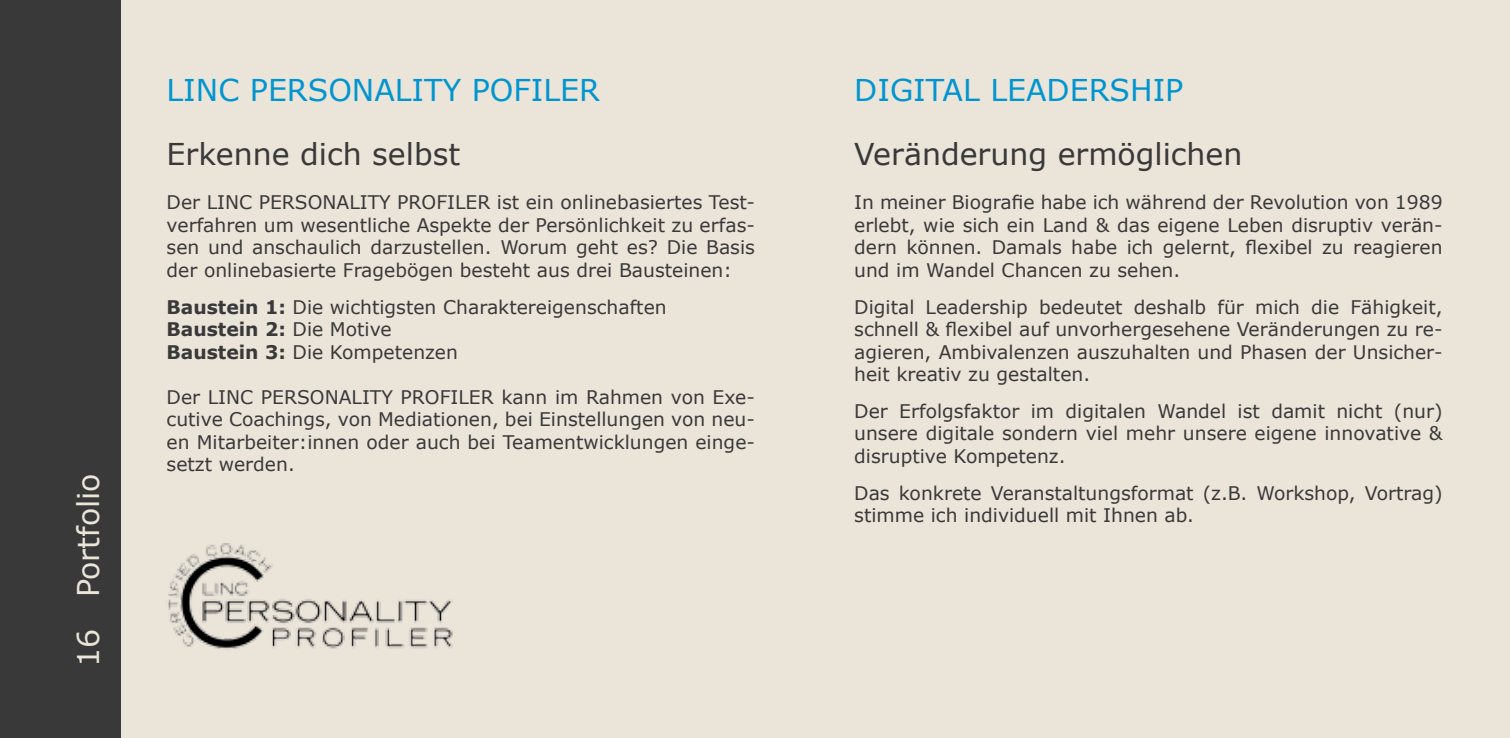
<style>
.page{position:relative;width:1510px;height:738px;background:#fff}
.page>*{position:absolute;margin:0;border:0;box-sizing:border-box;transform-origin:0 0}
.t1{font:30px "Verdana";color:#0095d0}
.t2{font:30px "Verdana";color:#393939}
.t3{font:30px "Verdana";color:#eae4d9}
.t4{font:18.75px/22.5px "Verdana";color:#393939;text-align:justify}
.s1{font-weight:700}
</style>
<div class="page">
<div style="left:0;top:0;width:1509px;height:737px;background:#eae4d9"></div>
<div style="left:0;top:0;width:120px;height:737px;background:#393939"></div>
<img style="left:168px;top:543px;width:285px;height:106px">
<h1 class="t3" style="left:69px;top:666px;width:195px;rotate:-90deg">16 Portfolio</h1>
<h1 class="t1" style="left:167px;top:71px;width:206px">LINC PERSONAL</h1>
<h1 class="t1" style="left:412px;top:71px;width:190px">ITY POFILE R</h1>
<h1 class="t2" style="left:167px;top:135px;width:295px">Erkenne dich selbst</h1>
<p class="t4" style="left:167px;top:191px;width:169px">Der LINC PERSONAL</p>
<p class="t4" style="left:167px;top:191px;width:590px;text-indent:193px">ITY PROFILER ist ein onlinebasiertes Test&shy;verfahren um wesentliche Aspekte der Persönlichkeit zu erfas&shy;sen und anschaulich darzustellen. Worum geht es? Die Basis der onlinebasierte Fragebögen besteht aus drei Bausteinen:</p>
<p class="t4" style="left:167px;top:295px;width:501px;text-align:left"><span class="s1">Baustein 1:</span> Die wichtigsten Charaktereigenschaften<br><span class="s1">Baustein 2:</span> Die Motive<br><span class="s1">Baustein 3:</span> Die Kompetenzen</p>
<p class="t4" style="left:167px;top:385px;width:590px">Der LINC PERSONALITY PROFILER kann im Rahmen von Exe&shy;cutive Coachings, von Mediationen, bei Einstellungen von neu&shy;en Mitarbeiter:innen oder auch bei Teamentwicklungen einge&shy;setzt werden.</p>
<h1 class="t1" style="left:854px;top:71px;width:294px">Digital Leadership</h1>
<h1 class="t2" style="left:854px;top:135px;width:390px">Veränderung ermöglichen</h1>
<p class="t4" style="left:854px;top:191px;width:590px">In meiner Biografie habe ich während der Revolution von 1989 erlebt, wie sich ein Land &amp; das eigene Leben disruptiv verän&shy;dern können. Damals habe ich gelernt, flexibel zu reagieren und im Wandel Chancen zu sehen.</p>
<p class="t4" style="left:854px;top:295px;width:590px">Digital Leadership bedeutet deshalb für mich die Fähigkeit, schnell &amp; flexibel auf unvorhergesehene Veränderungen zu re&shy;agieren, Ambivalenzen auszuhalten und Phasen der Unsicher&shy;heit kreativ zu gestalten.</p>
<p class="t4" style="left:854px;top:400px;width:590px">Der Erfolgsfaktor im digitalen Wandel ist damit nicht (nur) unsere digitale sondern viel mehr unsere eigene innovative &amp; disruptive Kompetenz.</p>
<p class="t4" style="left:854px;top:481px;width:590px">Das konkrete Veranstaltungsformat (z.B. Workshop, Vortrag) stimme ich individuell mit Ihnen ab.</p>
</div>
